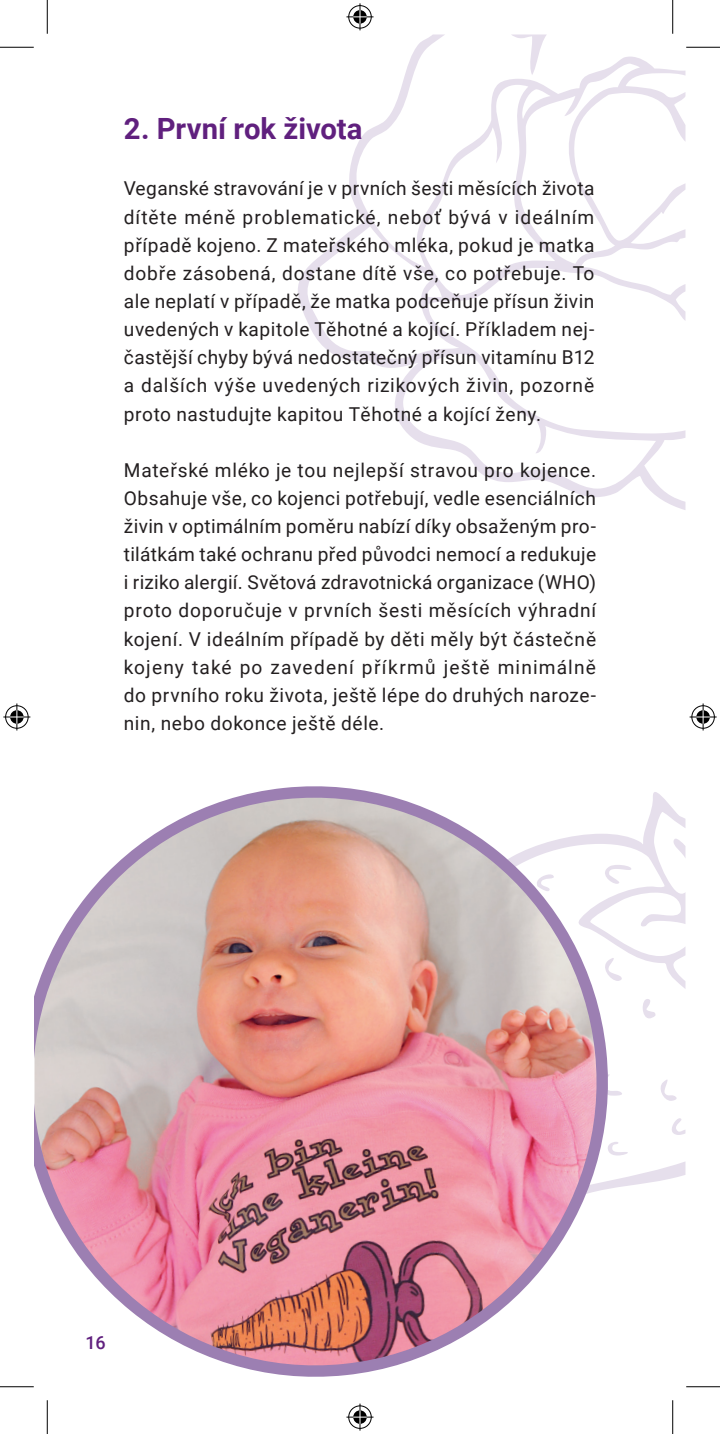
<style>
.page{position:relative;width:720px;height:1434px;background:#fff}
.page>*{position:absolute;margin:0;border:0;box-sizing:border-box;transform-origin:0 0}
.t1{font:700 29.25px "Roboto";color:#60207e}
.t2{font:19.12px/28.1px "Roboto";letter-spacing:.03em;color:#231f20;text-align:justify}
.t3{font:500 18px "Roboto";color:#60207e}
</style>
<div class="page">
<svg style="left:614px;top:792px;width:71px;height:396px"></svg>
<svg style="left:657px;top:1079px;width:21px;height:22px"></svg>
<svg style="left:298px;top:34px;width:387px;height:476px"></svg>
<img style="left:34px;top:786px;width:580px;height:591px">
<hr style="left:0;top:47px;width:34px;height:1px;background:#000">
<hr style="left:686px;top:47px;width:34px;height:1px;background:#000">
<hr style="left:0;top:1386px;width:34px;height:1px;background:#000">
<hr style="left:686px;top:1386px;width:34px;height:1px;background:#000">
<hr style="left:47px;top:0;width:1px;height:34px;background:#000">
<hr style="left:47px;top:1400px;width:1px;height:34px;background:#000">
<hr style="left:672px;top:0;width:1px;height:34px;background:#000">
<hr style="left:672px;top:1400px;width:1px;height:34px;background:#000">
<svg style="left:346px;top:3px;width:27px;height:27px"></svg>
<svg style="left:346px;top:1403px;width:27px;height:27px"></svg>
<svg style="left:3px;top:703px;width:27px;height:27px"></svg>
<svg style="left:689px;top:703px;width:27px;height:27px"></svg>
<h1 class="t1" style="left:124px;top:108px;width:240px">2. První rok života</h1>
<p class="t2" style="left:124px;top:174px;width:472px">Veganské stravování je v prvních šesti měsících života dítěte méně problematické, neboť bývá v ideálním případě kojeno. Z mateřského mléka, pokud je matka dobře zásobená, dostane dítě vše, co potřebuje. To ale neplatí v případě, že matka podceňuje přísun živin uvedených v kapitole Těhotné a kojící. Příkladem nej&shy;častější chyby bývá nedostatečný přísun vitamínu B12 a dalších výše uvedených rizikových živin, pozorně proto nastudujte kapitou Těhotné a kojící ženy.</p>
<p class="t2" style="left:124px;top:455px;width:474px">Mateřské mléko je tou nejlepší stravou pro kojence.<br>Obsahuje vše, co kojenci potřebují, vedle esenciálních živin v optimálním poměru nabízí díky obsaženým pro&shy;tilátkám také ochranu před původci nemocí a redukuje i riziko alergií. Světová zdravotnická organizace (WHO) proto doporučuje v prvních šesti měsících výhradní kojení. V ideálním případě by děti měly být částečně kojeny také po zavedení příkrmů ještě minimálně do prvního roku života, ještě lépe do druhých naroze&shy;nin, nebo dokonce ještě déle.</p>
<p class="t3" style="left:86px;top:1330px;width:22px">16</p>
</div>
